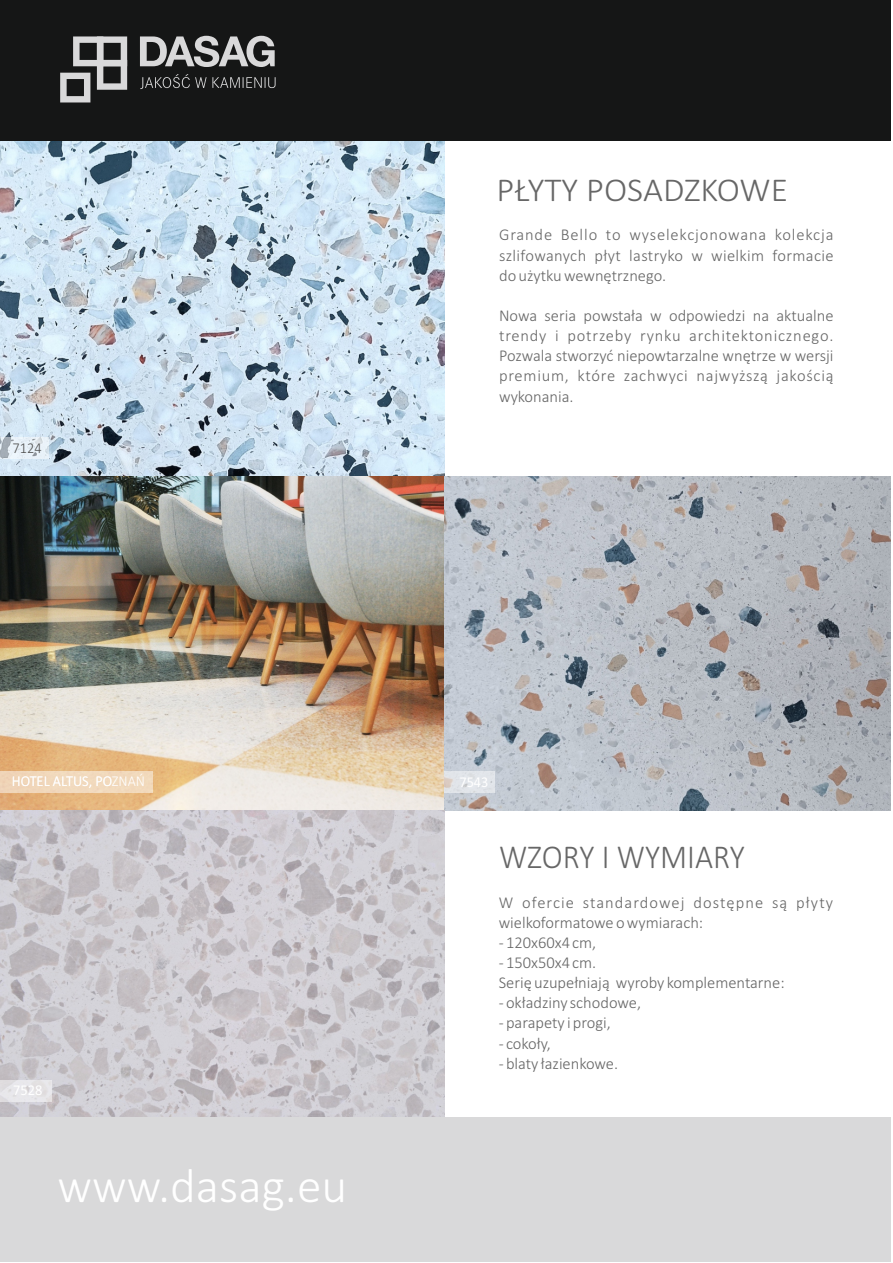
<style>
.page{position:relative;width:893px;height:1263px;background:#fff}
.page>*{position:absolute;margin:0;border:0;box-sizing:border-box;transform-origin:0 0}
.t1{font:300 48.6px "Calibri";color:#fff}
.t2{font:300 33.45px "Calibri";color:#676767;scale:1.06 1}
.t3{font:300 33.45px "Calibri";color:#676767;scale:.96 1}
.t4{font:300 16.5px/20.1px "Calibri";color:#676767;text-align:justify}
.t5{font:300 16.5px/20.1px "Calibri";letter-spacing:.05em;color:#676767}
.t6{font:300 15px "Calibri";color:#fff;scale:.96 1}
.t7{font:15px "Calibri";color:#fff;scale:.96 1}
.t8{font:300 15px "Calibri";color:#4e4e4d;scale:.96 1}
</style>
<div class="page">
<img style="left:0;top:140px;width:444px;height:977px">
<img style="left:444px;top:476px;width:447px;height:334px">
<div style="left:0;top:437px;width:49px;height:22px;background:#fff;opacity:.5"></div>
<div style="left:0;top:771px;width:153px;height:21px;background:#f1d9bc"></div>
<div style="left:0;top:1080px;width:52px;height:21px;background:#e7e6ea"></div>
<div style="left:444px;top:771px;width:51px;height:22px;background:#fff;opacity:.5"></div>
<div style="left:0;top:0;width:891px;height:140px;background:#151616"></div>
<svg style="left:140px;top:36px;width:135px;height:31px"></svg>
<svg style="left:60px;top:36px;width:67px;height:66px"></svg>
<svg style="left:140px;top:74px;width:136px;height:15px"></svg>
<div style="left:0;top:1117px;width:891px;height:145px;background:#d9d9da"></div>
<p class="t8" style="left:13px;top:442px;width:32px">7124</p>
<h2 class="t2" style="left:497px;top:176px;width:277px">PŁYTY POSADZKOWE</h2>
<p class="t4" style="left:499px;top:226px;width:336px">Grande Bello to wyselekcjonowana kolekcja szlifowanych płyt lastryko w wielkim formacie do użytku wewnętrznego.</p>
<p class="t4" style="left:499px;top:307px;width:336px">Nowa seria powstała w odpowiedzi na aktualne trendy i potrzeby rynku architektonicznego.<br>Pozwala stworzyć niepowtarzalne wnętrze w wersji premium, które zachwyci najwyższą jakością wykonania.</p>
<p class="t6" style="left:12px;top:775px;width:140px">HOTEL ALTUS, POZNAŃ</p>
<p class="t7" style="left:13px;top:1084px;width:32px">7528</p>
<h1 class="t1" style="left:57px;top:1165px;width:291px">www.dasag.eu</h1>
<p class="t7" style="left:457px;top:775px;width:32px">7543</p>
<p class="t7" style="left:459px;top:775px;width:32px">7543</p>
<h2 class="t3" style="left:499px;top:843px;width:257px">WZORY I WYMIARY</h2>
<p class="t5" style="left:499px;top:893px;width:336px">W ofercie standardowej dostępne są płyty wielkoformatowe o wymiarach:</p>
<p class="t4" style="left:499px;top:934px;width:99px">- 120x60x4 cm,</p>
<p class="t4" style="left:499px;top:954px;width:287px">- 150x50x4 cm.<br>Serię uzupełniają wyroby komplementarne:</p>
<p class="t4" style="left:499px;top:994px;width:144px">- okładziny schodowe,</p>
<p class="t4" style="left:499px;top:1014px;width:114px">- parapety i progi,</p>
<p class="t4" style="left:499px;top:1034px;width:54px">- cokoły,</p>
<p class="t4" style="left:499px;top:1054px;width:121px">- blaty łazienkowe.</p>
</div>
